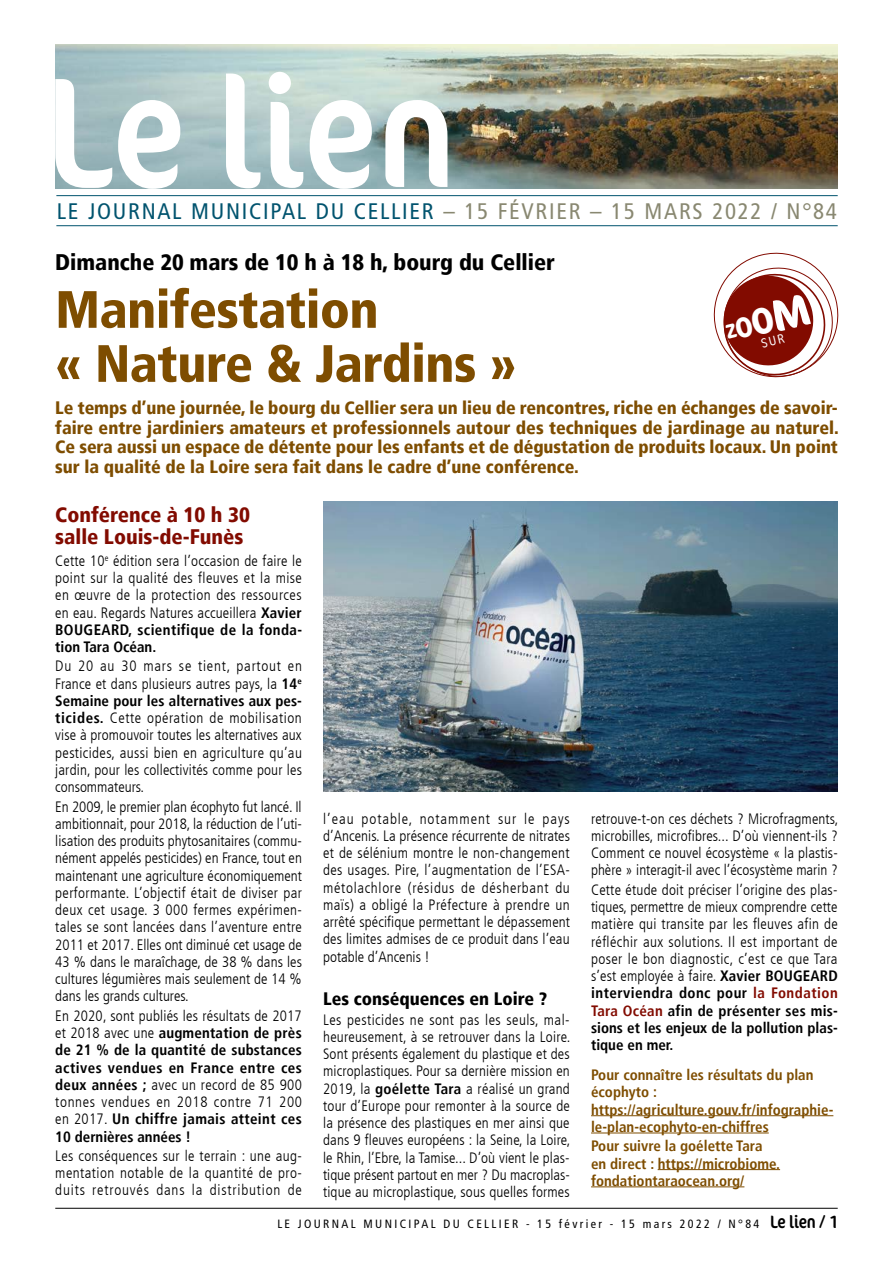
<style>
.page{position:relative;width:893px;height:1263px;background:#fff}
.page>*{position:absolute;margin:0;border:0;box-sizing:border-box;transform-origin:0 0}
.t1{font:900 condensed 52.5px/54px "Frutiger LT";letter-spacing:-.01em;color:#7e4d00}
.t2{font:condensed 22.5px "Frutiger LT";letter-spacing:.075em;color:#00536e}
.t3{font:900 condensed 22.5px "Frutiger LT";color:#000}
.t4{font:900 condensed 21px/22.5px "Frutiger LT";color:#820b00}
.t5{font:900 condensed 18px/19.5px "Frutiger LT";color:#7e4d00;text-align:justify}
.t6{font:900 condensed 18px "Frutiger LT";color:#000}
.t7{font:300 condensed 15px/17.2px "Frutiger LT";letter-spacing:.005em;color:#000;text-align:justify}
.t8{font:700 condensed 15px/17.2px "Frutiger LT";letter-spacing:.025em;color:#000;text-align:justify}
.t9{font:700 condensed 15px/17.2px "Frutiger LT";color:#7e4d00}
.t10{font:condensed 12px "Frutiger LT";letter-spacing:.2em;color:#000}
.s1{color:#898871}
.s2{font-weight:700}
.s3{font-weight:300}
.s4{font-weight:700;color:#820b00}
.s5{font-family:"Cocon Pro";font-size:18px}
</style>
<div class="page">
<hr style="left:55px;top:1208px;width:783px;height:1px;background:#000">
<img style="left:55px;top:45px;width:783px;height:144px">
<svg style="left:55px;top:72px;width:392px;height:117px"></svg>
<hr style="left:56px;top:195px;width:782px;height:1px;background:#00536e">
<hr style="left:56px;top:225px;width:782px;height:1px;background:#00536e">
<hr style="left:591px;top:1115px;width:242px;height:1px;background:#7e4d00">
<hr style="left:591px;top:1132px;width:178px;height:1px;background:#7e4d00">
<hr style="left:658px;top:1169px;width:122px;height:1px;background:#7e4d00">
<hr style="left:591px;top:1186px;width:153px;height:1px;background:#7e4d00">
<img style="left:323px;top:502px;width:515px;height:290px">
<svg style="left:713px;top:252px;width:126px;height:126px"></svg>
<h2 class="t2" style="left:57px;top:198px;width:782px">LE JOURNAL MUNICIPAL DU CELLIER <span class="s1">– 15 FÉVRIER – 15 MARS 2022 / N°84</span></h2>
<h2 class="t3" style="left:55px;top:248px;width:501px">Dimanche 20 mars de 10 h à 18 h, bourg du Cellier</h2>
<h1 class="t1" style="left:55px;top:282px;width:462px">Manifestation<br>« Nature &amp; Jardins »</h1>
<p class="t5" style="left:55px;top:398px;width:785px">Le temps d’une journée, le bourg du Cellier sera un lieu de rencontres, riche en échanges de savoir&shy;faire entre jardiniers amateurs et professionnels autour des techniques de jardinage au naturel.<br>Ce sera aussi un espace de détente pour les enfants et de dégustation de produits locaux. Un point sur la qualité de la Loire sera fait dans le cadre d’une conférence.</p>
<h3 class="t4" style="left:55px;top:503px;width:196px">Conférence à 10 h 30 salle Louis-de-Funès</h3>
<p class="t7" style="left:55px;top:552px;width:248px">Cette 10<sup>e</sup> édition sera l’occasion de faire le point sur la qualité des fleuves et la mise en œuvre de la protection des ressources en eau. Regards Natures accueillera <span class="s2">Xavier BOUGEARD, scientifique de la fonda&shy;tion Tara Océan.</span></p>
<p class="t7" style="left:55px;top:658px;width:248px">Du 20 au 30 mars se tient, partout en France et dans plusieurs autres pays, la <span class="s2">14</span><sup>e </sup><span class="s2">Semaine pour les alternatives aux pes&shy;ticides.</span> Cette opération de mobilisation vise à promouvoir toutes les alternatives aux pesticides, aussi bien en agriculture qu’au jardin, pour les collectivités comme pour les consommateurs.</p>
<p class="t7" style="left:55px;top:798px;width:248px">En 2009, le premier plan écophyto fut lancé. Il ambitionnait, pour 2018, la réduction de l’uti&shy;lisation des produits phytosanitaires (commu&shy;nément appelés pesticides) en France, tout en maintenant une agriculture économiquement performante. L’objectif était de diviser par deux cet usage. 3 000 fermes expérimen&shy;tales se sont lancées dans l’aventure entre 2011 et 2017. Elles ont diminué cet usage de 43 % dans le maraîchage, de 38 % dans les cultures légumières mais seulement de 14 % dans les grands cultures.</p>
<p class="t8" style="left:55px;top:1007px;width:248px"><span class="s3">En 2020, sont publiés les résultats de 2017 et 2018 avec une</span> augmentation de près de 21 % de la quantité de substances actives vendues en France entre ces deux années ; <span class="s3">avec un record de 85 900 tonnes vendues en 2018 contre 71 200 en 2017.</span> Un chiffre jamais atteint ces 10 dernières années !</p>
<p class="t7" style="left:55px;top:1147px;width:248px">Les conséquences sur le terrain : une aug&shy;mentation notable de la quantité de pro&shy;duits retrouvés dans la distribution de</p>
<p class="t7" style="left:323px;top:810px;width:248px">l’eau potable, notamment sur le pays d’Ancenis. La présence récurrente de nitrates et de sélénium montre le non-changement des usages. Pire, l’augmentation de l’ESA&shy;métolachlore (résidus de désherbant du maïs) a obligé la Préfecture à prendre un arrêté spécifique permettant le dépassement des limites admises de ce produit dans l’eau potable d’Ancenis !</p>
<p class="t6" style="left:323px;top:988px;width:226px">Les conséquences en Loire ?</p>
<p class="t7" style="left:323px;top:1011px;width:249px">Les pesticides ne sont pas les seuls, mal&shy;heureusement, à se retrouver dans la Loire.<br>Sont présents également du plastique et des microplastiques. Pour sa dernière mission en 2019, la <span class="s2">goélette Tara</span> a réalisé un grand tour d’Europe pour remonter à la source de la présence des plastiques en mer ainsi que dans 9 fleuves européens : la Seine, la Loire, le Rhin, l’Ebre, la Tamise... D’où vient le plas&shy;tique présent partout en mer ? Du macroplas&shy;tique au microplastique, sous quelles formes</p>
<p class="t7" style="left:591px;top:810px;width:249px">retrouve-t-on ces déchets ? Microfragments, microbilles, microfibres... D’où viennent-ils ?<br>Comment ce nouvel écosystème « la plastis&shy;phère » interagit-il avec l’écosystème marin ?</p>
<p class="t7" style="left:591px;top:881px;width:248px">Cette étude doit préciser l’origine des plas&shy;tiques, permettre de mieux comprendre cette matière qui transite par les fleuves afin de réfléchir aux solutions. Il est important de poser le bon diagnostic, c’est ce que Tara s’est employée à faire. <span class="s2">Xavier BOUGEARD interviendra donc pour</span> <span class="s4">la Fondation Tara Océan</span> <span class="s2">afin de présenter ses mis&shy;sions et les enjeux de la pollution plas&shy;tique en mer.</span></p>
<p class="t9" style="left:591px;top:1066px;width:244px">Pour connaître les résultats du plan écophyto : https://agriculture.gouv.fr/infographie&shy;le-plan-ecophyto-en-chiffres</p>
<p class="t9" style="left:591px;top:1137px;width:190px">Pour suivre la goélette Tara en direct : https://microbiome. fondationtaraocean.org/</p>
<p class="t10" style="left:277px;top:1216px;width:562px">LE JOURNAL MUNICIPAL DU CELLIER - 15 février - 15 mars 2022 / N°84 <span class="s5">Le lien / 1</span></p>
</div>
